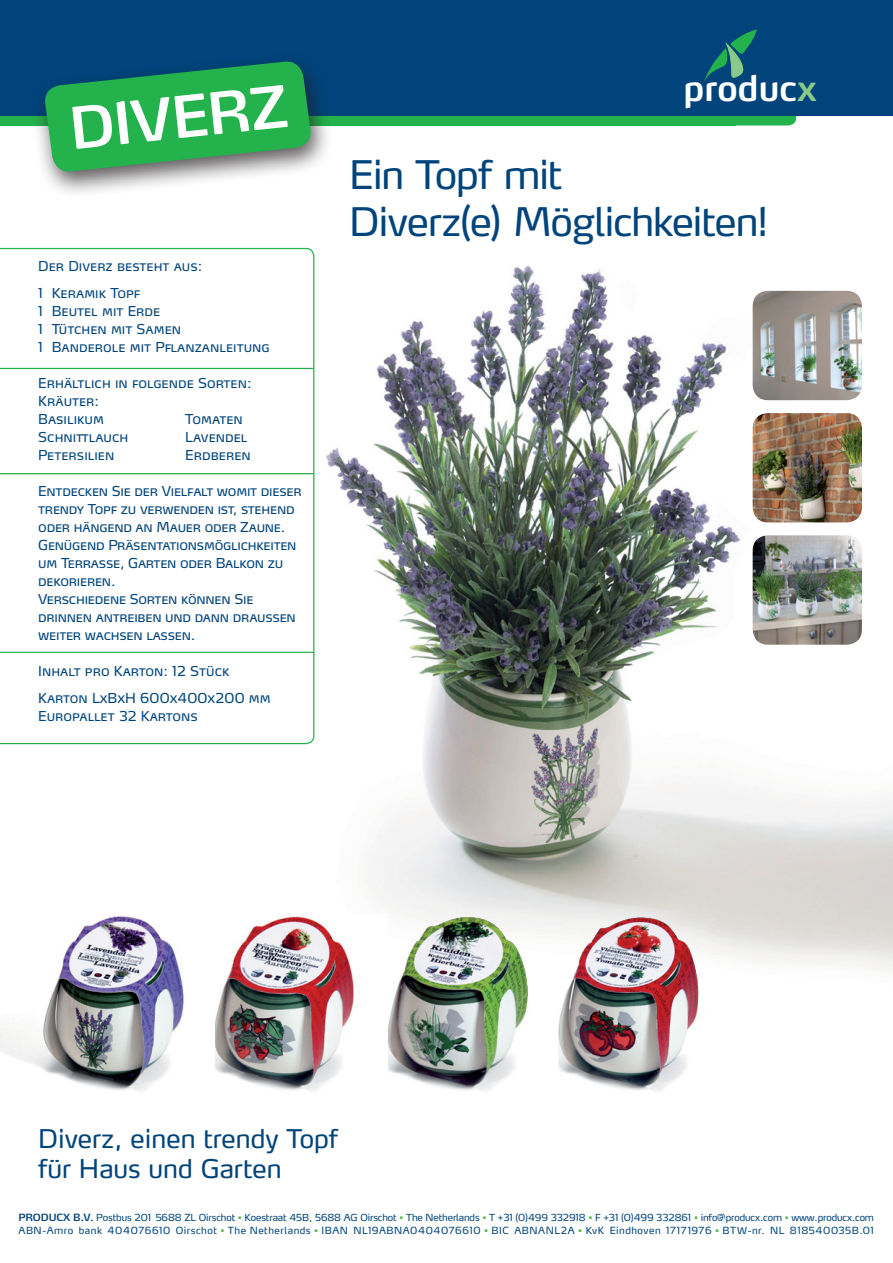
<style>
.page{position:relative;width:893px;height:1263px;background:#fff}
.page>*{position:absolute;margin:0;border:0;box-sizing:border-box;transform-origin:0 0}
.t1{font:600 57px "Max";color:#fff}
.t2{font:39px/46.8px "Max";letter-spacing:-.025em;color:#00447b}
.t3{font:600 34.95px "Max";letter-spacing:.005em;color:#fff}
.t4{font:25.5px/30.6px "Max";color:#00447b}
.t5{font:13.5px/18px "Max LF Regular SC";color:#00447b}
.t6{font:13.5px/18px "Max LF Regular SC";letter-spacing:-.02em;color:#00447b}
.t7{font:9.75px "Max LF";letter-spacing:.05em;color:#00447b}
.t8{font:9.6px "Max LF";letter-spacing:-.01em;color:#00447b}
.s1{color:#89ca8b}
.s2{font-weight:600;font-size:9.9px}
.s3{color:#51b948}
</style>
<div class="page">
<img style="left:326px;top:266px;width:567px;height:706px">
<img style="left:558px;top:914px;width:157px;height:178px">
<img style="left:388px;top:914px;width:155px;height:178px">
<div style="left:133px;top:914px;width:255px;height:196px;background:#fff"></div>
<img style="left:215px;top:916px;width:139px;height:176px">
<img style="left:0;top:916px;width:184px;height:176px">
<img style="left:753px;top:413px;width:109px;height:109px">
<img style="left:753px;top:291px;width:109px;height:109px">
<img style="left:753px;top:535px;width:109px;height:110px">
<div style="left:0;top:0;width:893px;height:115px;background:#00447b"></div>
<div style="left:29px;top:50px;width:302px;height:147px;background:#231f20;opacity:.75"></div>
<svg style="left:0;top:29px;width:796px;height:144px"></svg>
<svg style="left:0;top:247px;width:315px;height:498px"></svg>
<hr style="left:0;top:368px;width:313px;height:1px;background:#23b24b">
<hr style="left:0;top:473px;width:313px;height:1px;background:#23b24b">
<hr style="left:0;top:652px;width:313px;height:1px;background:#23b24b">
<h1 class="t1" style="left:66px;top:93px;width:221px;rotate:-6deg">DIVERZ</h1>
<p class="t5" style="left:38px;top:252px;width:166px;line-height:27px">Der Diverz besteht aus:<br>1 Keramik Topf</p>
<p class="t5" style="left:38px;top:302px;width:233px">1 Beutel mit Erde<br>1 Tütchen mit Samen<br>1 Banderole mit Pflanzanleitung</p>
<p class="t5" style="left:38px;top:374px;width:215px">Erhältlich in folgende Sorten:<br>Kräuter:<br>Basilikum</p>
<p class="t5" style="left:185px;top:410px;width:59px">Tomaten</p>
<p class="t5" style="left:38px;top:428px;width:92px">Schnittlauch</p>
<p class="t5" style="left:185px;top:428px;width:64px">Lavendel</p>
<p class="t5" style="left:38px;top:446px;width:78px">Petersilien</p>
<p class="t5" style="left:185px;top:446px;width:67px">Erdberen</p>
<p class="t6" style="left:38px;top:482px;width:265px">Entdecken Sie der Vielfalt womit dieser trendy Topf zu verwenden ist, stehend oder hängend an Mauer oder Zaune.<br>Genügend Präsentationsmöglichkeiten um Terrasse, Garten oder Balkon zu dekorieren.<br>Verschiedene Sorten können Sie drinnen antreiben und dann draußen weiter wachsen lassen.</p>
<p class="t5" style="left:38px;top:657px;width:234px;line-height:27px">Inhalt pro Karton: 12 Stück<br>Karton LxBxH 600x400x200 mm</p>
<p class="t5" style="left:38px;top:707px;width:161px">Europallet 32 Kartons</p>
<h3 class="t3" style="left:683px;top:66px;width:135px">produc<span class="s1">x</span></h3>
<h2 class="t2" style="left:349px;top:150px;width:420px">Ein Topf mit<br>Diverz(e) Möglichkeiten!</h2>
<h3 class="t4" style="left:38px;top:1122px;width:301px">Diverz, einen trendy Topf für Haus und Garten</h3>
<p class="t8" style="left:19px;top:1211px;width:857px"><span class="s2">PRODUCX B.V.</span> Postbus 201 5688 ZL Oirschot <span class="s3">•</span> Koestraat 45B, 5688 AG Oirschot <span class="s3">•</span> The Netherlands <span class="s3">•</span> T +31 (0)499 332918 <span class="s3">•</span> F +31 (0)499 332861 <span class="s3">•</span> info@producx.com <span class="s3">•</span> www.producx.com</p>
<p class="t7" style="left:19px;top:1224px;width:857px">ABN-Amro bank 404076610 Oirschot <span class="s3">•</span> The Netherlands <span class="s3">•</span> IBAN NL19ABNA0404076610 <span class="s3">•</span> BIC ABNANL2A <span class="s3">•</span> KvK Eindhoven 17171976 <span class="s3">•</span> BTW-nr. NL 818540035B.01</p>
</div>
